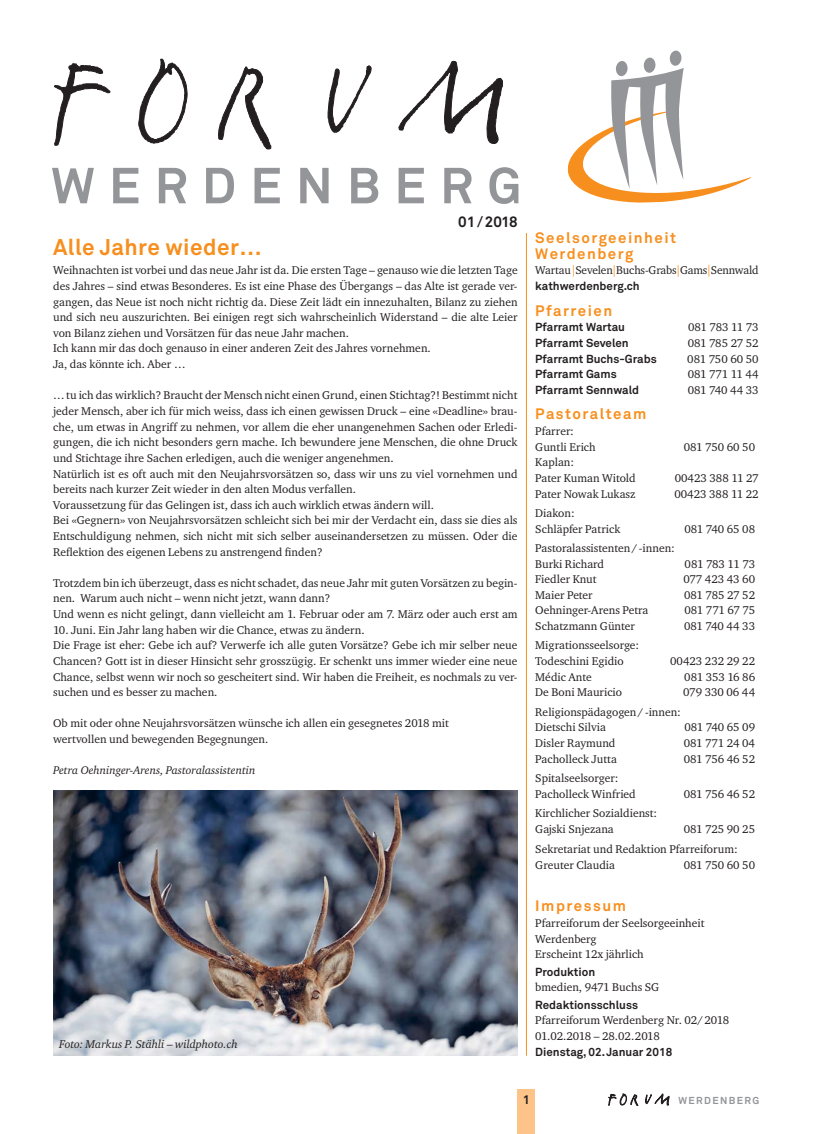
<style>
.page{position:relative;width:826px;height:1134px;background:#fff}
.page>*{position:absolute;margin:0;border:0;box-sizing:border-box;transform-origin:0 0}
.t1{font:700 50px "Akkurat";letter-spacing:.285em;color:#939598}
.t2{font:700 22.5px "Akkurat";letter-spacing:.02em;color:#f78f1e}
.t3{font:700 15px/15.6px "Akkurat";letter-spacing:.1em;color:#f78f1e}
.t4{font:700 15px "Akkurat";letter-spacing:-.02em;color:#231f20}
.t5{font:700 12.5px "Akkurat";color:#231f20}
.t6{font:11.5px/15.6px "Charter ITC";color:#231f20}
.t7{font:700 11.5px "Akkurat";color:#231f20}
.t8{font:italic 11.5px "Charter ITC";color:#231f20}
.t9{font:11.5px "Charter ITC";letter-spacing:-.02em;color:#231f20}
.t10{font:700 10px "Akkurat";letter-spacing:.14em;color:#939598}
.s1{color:#f78f1e}
</style>
<div class="page">
<svg style="left:645px;top:1094px;width:24px;height:11px"></svg>
<svg style="left:608px;top:1094px;width:30px;height:12px"></svg>
<div style="left:517px;top:1090px;width:18px;height:44px;background:#fdc388"></div>
<svg style="left:567px;top:51px;width:184px;height:152px"></svg>
<svg style="left:399px;top:61px;width:104px;height:83px"></svg>
<svg style="left:328px;top:66px;width:43px;height:67px"></svg>
<svg style="left:218px;top:67px;width:53px;height:82px"></svg>
<svg style="left:138px;top:59px;width:49px;height:85px"></svg>
<svg style="left:54px;top:63px;width:56px;height:83px"></svg>
<hr style="left:526px;top:233px;width:1px;height:823px;background:#f78f1e">
<img style="left:53px;top:790px;width:464px;height:266px">
<h1 class="t1" style="left:51px;top:168px;width:472px">WERDENBERG</h1>
<h2 class="t2" style="left:53px;top:239px;width:210px">Alle Jahre wieder…</h2>
<p class="t6" style="left:53px;top:263px;width:466px">Weihnachten ist vorbei und das neue Jahr ist da. Die ersten Tage – genauso wie die letzten Tage des Jahres – sind etwas Besonderes. Es ist eine Phase des Übergangs – das Alte ist gerade ver&shy;gangen, das Neue ist noch nicht richtig da. Diese Zeit lädt ein innezuhalten, Bilanz zu ziehen und sich neu auszurichten. Bei einigen regt sich wahrscheinlich Widerstand – die alte Leier von Bilanz ziehen und Vorsätzen für das neue Jahr machen.<br>Ich kann mir das doch genauso in einer anderen Zeit des Jahres vornehmen.<br>Ja, das könnte ich. Aber …</p>
<p class="t6" style="left:53px;top:388px;width:466px">… tu ich das wirklich? Braucht der Mensch nicht einen Grund, einen Stichtag?! Bestimmt nicht jeder Mensch, aber ich für mich weiss, dass ich einen gewissen Druck – eine «Deadline» brau&shy;che, um etwas in Angriff zu nehmen, vor allem die eher unangenehmen Sachen oder Erledi&shy;gungen, die ich nicht besonders gern mache. Ich bewundere jene Menschen, die ohne Druck und Stichtage ihre Sachen erledigen, auch die weniger angenehmen.<br>Natürlich ist es oft auch mit den Neujahrsvorsätzen so, dass wir uns zu viel vornehmen und bereits nach kurzer Zeit wieder in den alten Modus verfallen.<br>Voraussetzung für das Gelingen ist, dass ich auch wirklich etwas ändern will.<br>Bei «Gegnern» von Neujahrsvorsätzen schleicht sich bei mir der Verdacht ein, dass sie dies als Entschuldigung nehmen, sich nicht mit sich selber auseinandersetzen zu müssen. Oder die Reflektion des eigenen Lebens zu anstrengend finden?</p>
<p class="t6" style="left:53px;top:575px;width:466px">Trotzdem bin ich überzeugt, dass es nicht schadet, das neue Jahr mit guten Vorsätzen zu begin&shy;nen. Warum auch nicht – wenn nicht jetzt, wann dann?<br>Und wenn es nicht gelingt, dann vielleicht am 1. Februar oder am 7. März oder auch erst am</p>
<p class="t6" style="left:53px;top:622px;width:466px">10. Juni. Ein Jahr lang haben wir die Chance, etwas zu ändern.<br>Die Frage ist eher: Gebe ich auf? Verwerfe ich alle guten Vorsätze? Gebe ich mir selber neue Chancen? Gott ist in dieser Hinsicht sehr grosszügig. Er schenkt uns immer wieder eine neue Chance, selbst wenn wir noch so gescheitert sind. Wir haben die Freiheit, es nochmals zu ver&shy;suchen und es besser zu machen.</p>
<p class="t6" style="left:53px;top:716px;width:397px">Ob mit oder ohne Neujahrsvorsätzen wünsche ich allen ein gesegnetes 2018 mit wertvollen und bewegenden Begegnungen.</p>
<p class="t8" style="left:53px;top:765px;width:204px">Petra Oehninger-Arens, Pastoralassistentin</p>
<h3 class="t4" style="left:458px;top:217px;width:61px">01 / 2018</h3>
<p class="t8" style="left:59px;top:1039px;width:180px">Foto: Markus P. Stähli – wildphoto.ch</p>
<h3 class="t3" style="left:535px;top:232px;width:142px">Seelsorgeeinheit<br>Werdenberg</h3>
<p class="t6" style="left:535px;top:263px;width:225px">Wartau<span class="s1">|</span>Sevelen<span class="s1">|</span>Buchs-Grabs<span class="s1">|</span>Gams<span class="s1">|</span>Sennwald</p>
<p class="t7" style="left:535px;top:282px;width:106px">kathwerdenberg.ch</p>
<h3 class="t3" style="left:535px;top:304px;width:78px">Pfarreien</h3>
<p class="t7" style="left:535px;top:323px;width:91px">Pfarramt Wartau</p>
<p class="t6" style="left:688px;top:320px;width:72px">081 783 11 73</p>
<p class="t7" style="left:535px;top:339px;width:95px">Pfarramt Sevelen</p>
<p class="t6" style="left:687px;top:335px;width:72px">081 785 27 52</p>
<p class="t7" style="left:535px;top:354px;width:123px">Pfarramt Buchs-Grabs</p>
<p class="t6" style="left:687px;top:351px;width:73px">081 750 60 50</p>
<p class="t7" style="left:535px;top:370px;width:83px">Pfarramt Gams</p>
<p class="t6" style="left:687px;top:367px;width:72px">081 771 11 44</p>
<p class="t7" style="left:535px;top:386px;width:105px">Pfarramt Sennwald</p>
<p class="t6" style="left:687px;top:382px;width:72px">081 740 44 33</p>
<h3 class="t3" style="left:535px;top:408px;width:112px">Pastoralteam</h3>
<p class="t6" style="left:535px;top:424px;width:62px">Pfarrer:<br>Guntli Erich</p>
<p class="t6" style="left:683px;top:439px;width:73px">081 750 60 50</p>
<p class="t6" style="left:535px;top:455px;width:102px">Kaplan:<br>Pater Kuman Witold</p>
<p class="t6" style="left:674px;top:470px;width:85px">00423 388 11 27</p>
<p class="t6" style="left:535px;top:486px;width:102px">Pater Nowak Lukasz</p>
<p class="t6" style="left:674px;top:486px;width:86px">00423 388 11 22</p>
<p class="t6" style="left:535px;top:505px;width:87px">Diakon:<br>Schläpfer Patrick</p>
<p class="t6" style="left:684px;top:521px;width:72px">081 740 65 08</p>
<p class="t6" style="left:535px;top:540px;width:141px">Pastoralassistenten / -innen:<br>Burki Richard</p>
<p class="t9" style="left:684px;top:558px;width:72px">081 783 11 73</p>
<p class="t6" style="left:535px;top:572px;width:63px">Fiedler Knut</p>
<p class="t6" style="left:683px;top:572px;width:73px">077 423 43 60</p>
<p class="t6" style="left:535px;top:587px;width:59px">Maier Peter</p>
<p class="t6" style="left:684px;top:587px;width:72px">081 785 27 52</p>
<p class="t6" style="left:535px;top:603px;width:115px">Oehninger-Arens Petra</p>
<p class="t6" style="left:684px;top:603px;width:72px">081 771 67 75</p>
<p class="t6" style="left:535px;top:619px;width:101px">Schatzmann Günter</p>
<p class="t6" style="left:684px;top:619px;width:72px">081 740 44 33</p>
<p class="t6" style="left:535px;top:638px;width:105px">Migrationsseelsorge:<br>Todeschini Egidio</p>
<p class="t6" style="left:670px;top:654px;width:86px">00423 232 29 22</p>
<p class="t6" style="left:535px;top:669px;width:58px">Médic Ante</p>
<p class="t6" style="left:684px;top:669px;width:72px">081 353 16 86</p>
<p class="t6" style="left:535px;top:685px;width:88px">De Boni Mauricio</p>
<p class="t6" style="left:683px;top:685px;width:73px">079 330 06 44</p>
<p class="t6" style="left:535px;top:704px;width:147px">Religionspädagogen / -innen:<br>Dietschi Silvia</p>
<p class="t6" style="left:684px;top:720px;width:72px">081 740 65 09</p>
<p class="t6" style="left:535px;top:735px;width:82px">Disler Raymund</p>
<p class="t6" style="left:683px;top:735px;width:73px">081 771 24 04</p>
<p class="t6" style="left:535px;top:751px;width:83px">Pacholleck Jutta</p>
<p class="t6" style="left:683px;top:751px;width:73px">081 756 46 52</p>
<p class="t6" style="left:535px;top:770px;width:102px">Spitalseelsorger:<br>Pacholleck Winfried</p>
<p class="t6" style="left:683px;top:786px;width:73px">081 756 46 52</p>
<p class="t6" style="left:535px;top:805px;width:123px">Kirchlicher Sozialdienst:<br>Gajski Snjezana</p>
<p class="t6" style="left:535px;top:819px;width:221px;line-height:20.6px;text-indent:148px">081 725 90 25<br>Sekretariat und Redaktion Pfarreiforum:</p>
<p class="t6" style="left:535px;top:857px;width:81px">Greuter Claudia</p>
<p class="t6" style="left:683px;top:857px;width:73px">081 750 60 50</p>
<h3 class="t3" style="left:535px;top:900px;width:92px">Impressum</h3>
<p class="t6" style="left:535px;top:915px;width:171px">Pfarreiforum der Seelsorgeeinheit<br>Werdenberg<br>Erscheint 12x jährlich</p>
<p class="t7" style="left:535px;top:967px;width:61px">Produktion</p>
<p class="t6" style="left:535px;top:980px;width:125px">bmedien, 9471 Buchs SG</p>
<p class="t7" style="left:535px;top:1001px;width:104px">Redaktionsschluss</p>
<p class="t6" style="left:535px;top:1013px;width:195px">Pfarreiforum Werdenberg Nr. 02/ 2018<br>01.02.2018 – 28.02.2018</p>
<p class="t7" style="left:535px;top:1047px;width:138px">Dienstag, 02. Januar 2018</p>
<p class="t5" style="left:523px;top:1095px;width:9px">1</p>
<p class="t10" style="left:678px;top:1097px;width:82px">WERDENBERG</p>
</div>
